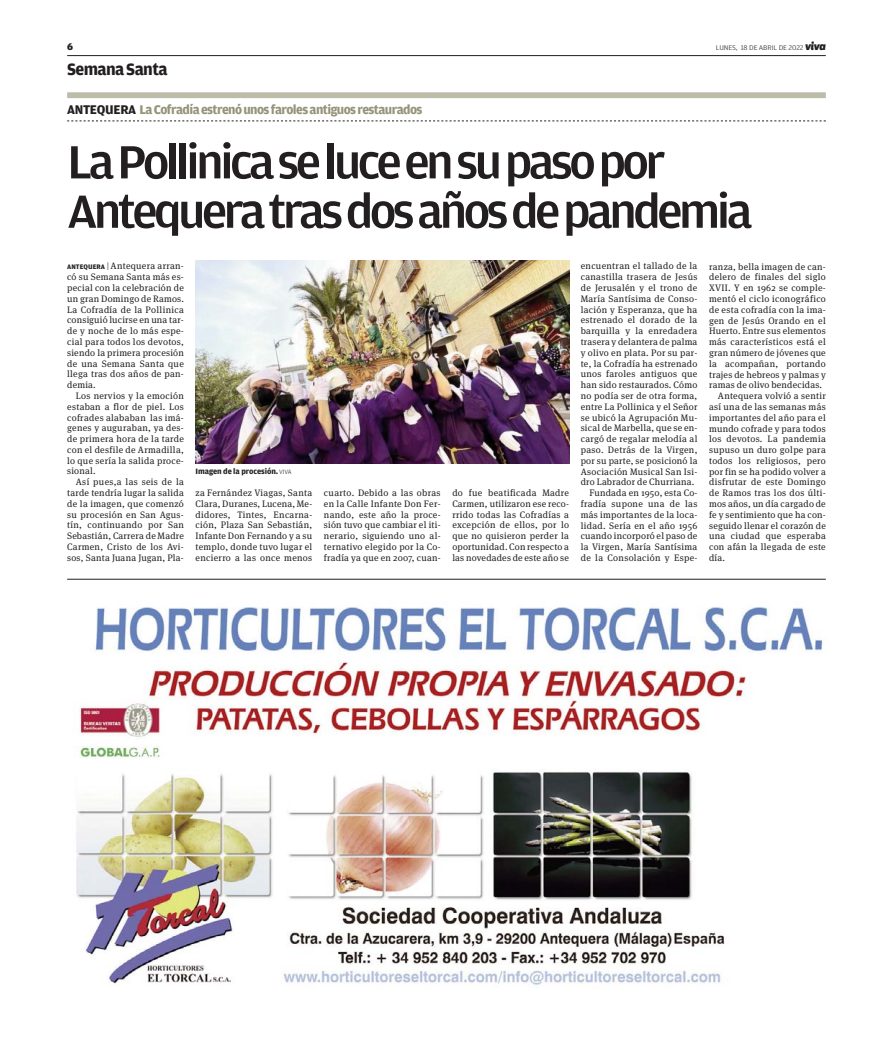
<style>
.page{position:relative;width:893px;height:1050px;background:#fff}
.page>*{position:absolute;margin:0;border:0;box-sizing:border-box;transform-origin:0 0}
.t1{font:500 49.35px/49.3px "Amplitude";letter-spacing:-.07em;color:#231f20;scale:1.05 1}
.t2{font:700 17.55px "Amplitude";letter-spacing:-.035em;color:#231f20}
.t3{font:700 13.35px "Amplitude";letter-spacing:-.045em;color:#959379}
.t4{font:900 10.35px "Amplitude";color:#231f20}
.t5{font:9.3px/10.8px "Meta Serif OT";letter-spacing:.03em;color:#231f20;text-align:justify}
.t6{font:700 8.25px "Amplitude";letter-spacing:-.005em;color:#231f20}
.t7{font:300 7.2px "Amplitude";letter-spacing:-.01em;color:#231f20;scale:1.1 1}
.s1{font-family:"Apex New";font-weight:800;font-style:italic;font-size:11.25px}
.s2{color:#231f20}
.s3{font-family:"Amplitude";font-weight:700;font-size:7.05px}
.s4{font-family:"Amplitude";font-weight:300}
.s5{font-weight:300;font-size:6.75px}
</style>
<div class="page">
<hr style="left:67px;top:55px;width:758px;height:1px;background:#231f20">
<img style="left:76px;top:607px;width:747px;height:381px">
<hr style="left:67px;top:579px;width:758px;height:1px;background:#231f20">
<div style="left:67px;top:92px;width:758px;height:6px;background:#bdbca8"></div>
<svg style="left:67px;top:121px;width:758px;height:1px"></svg>
<img style="left:196px;top:261px;width:373px;height:203px">
<p class="t4" style="left:67px;top:40px;width:7px">6</p>
<p class="t7" style="left:716px;top:45px;width:101px">LUNES, 18 DE ABRIL DE 2022 <span class="s1">viva</span></p>
<h2 class="t2" style="left:67px;top:63px;width:102px">Semana Santa</h2>
<h3 class="t3" style="left:67px;top:104px;width:357px"><span class="s2">ANTEQUERA</span> La Cofradía estrenó unos faroles antiguos restaurados</h3>
<h1 class="t1" style="left:67px;top:140px;width:654px">La Pollinica se luce en su paso por<br>Antequera tras dos años de pandemia</h1>
<p class="t5" style="left:67px;top:261px;width:118px"><span class="s3">ANTEQUERA</span> <span class="s4">|</span> Antequera arran&shy;có su Semana Santa más es&shy;pecial con la celebración de un gran Domingo de Ramos.<br>La Cofradía de la Pollinica consiguió lucirse en una tar&shy;de y noche de lo más espe&shy;cial para todos los devotos, siendo la primera procesión de una Semana Santa que llega tras dos años de pan&shy;demia.</p>
<p class="t5" style="left:67px;top:391px;width:118px;text-indent:9px">Los nervios y la emoción estaban a flor de piel. Los cofrades alababan las imá&shy;genes y auguraban, ya des&shy;de primera hora de la tarde con el desfile de Armadilla, lo que sería la salida proce&shy;sional.</p>
<p class="t5" style="left:67px;top:477px;width:118px;text-indent:9px">Así pues,a las seis de la tarde tendría lugar la salida de la imagen, que comenzó su procesión en San Agus&shy;tín, continuando por San Sebastián, Carrera de Madre Carmen, Cristo de los Avi&shy;sos, Santa Juana Jugan, Pla-</p>
<p class="t6" style="left:195px;top:468px;width:97px">Imagen de la procesión. <span class="s5">VIVA</span></p>
<p class="t5" style="left:195px;top:488px;width:118px">za Fernández Viagas, Santa Clara, Duranes, Lucena, Me&shy;didores, Tintes, Encarna&shy;ción, Plaza San Sebastián, Infante Don Fernando y a su templo, donde tuvo lugar el encierro a las once menos</p>
<p class="t5" style="left:324px;top:488px;width:118px">cuarto. Debido a las obras en la Calle Infante Don Fer&shy;nando, este año la proce&shy;sión tuvo que cambiar el iti&shy;nerario, siguiendo uno al&shy;ternativo elegido por la Co&shy;fradía ya que en 2007, cuan-</p>
<p class="t5" style="left:452px;top:488px;width:118px">do fue beatificada Madre Carmen, utilizaron ese reco&shy;rrido todas las Cofradías a excepción de ellos, por lo que no quisieron perder la oportunidad. Con respecto a las novedades de este año se</p>
<p class="t5" style="left:580px;top:261px;width:118px">encuentran el tallado de la</p>
<p class="t5" style="left:580px;top:272px;width:118px">canastilla trasera de Jesús</p>
<p class="t5" style="left:580px;top:283px;width:118px">de Jerusalén y el trono de</p>
<p class="t5" style="left:580px;top:294px;width:118px">María Santísima de Conso-</p>
<p class="t5" style="left:580px;top:305px;width:118px">lación y Esperanza, que ha</p>
<p class="t5" style="left:580px;top:315px;width:118px">estrenado el dorado de la</p>
<p class="t5" style="left:580px;top:326px;width:118px">barquilla y la enredadera</p>
<p class="t5" style="left:580px;top:337px;width:118px">trasera y delantera de palma</p>
<p class="t5" style="left:580px;top:348px;width:118px">y olivo en plata. Por su par-</p>
<p class="t5" style="left:580px;top:358px;width:118px">te, la Cofradía ha estrenado</p>
<p class="t5" style="left:580px;top:369px;width:118px">unos faroles antiguos que</p>
<p class="t5" style="left:580px;top:380px;width:118px">han sido restaurados. Cómo</p>
<p class="t5" style="left:580px;top:391px;width:118px">no podía ser de otra forma,</p>
<p class="t5" style="left:580px;top:402px;width:118px">entre La Pollinica y el Señor</p>
<p class="t5" style="left:580px;top:412px;width:118px">se ubicó la Agrupación Mu-</p>
<p class="t5" style="left:580px;top:423px;width:118px">sical de Marbella, que se en-</p>
<p class="t5" style="left:580px;top:434px;width:118px">cargó de regalar melodía al</p>
<p class="t5" style="left:580px;top:445px;width:118px">paso. Detrás de la Virgen,</p>
<p class="t5" style="left:580px;top:456px;width:118px">por su parte, se posicionó la</p>
<p class="t5" style="left:580px;top:466px;width:118px">Asociación Musical San Isi-</p>
<p class="t5" style="left:580px;top:477px;width:115px">dro Labrador de Churriana.</p>
<p class="t5" style="left:589px;top:488px;width:109px">Fundada en 1950, esta Co-</p>
<p class="t5" style="left:580px;top:499px;width:118px">fradía supone una de las</p>
<p class="t5" style="left:580px;top:510px;width:118px">más importantes de la loca-</p>
<p class="t5" style="left:580px;top:520px;width:118px">lidad. Sería en el año 1956</p>
<p class="t5" style="left:580px;top:531px;width:118px">cuando incorporó el paso de</p>
<p class="t5" style="left:580px;top:542px;width:118px">la Virgen, María Santísima</p>
<p class="t5" style="left:580px;top:553px;width:118px">de la Consolación y Espe-</p>
<p class="t5" style="left:709px;top:261px;width:118px">ranza, bella imagen de can-</p>
<p class="t5" style="left:709px;top:272px;width:118px">delero de finales del siglo</p>
<p class="t5" style="left:709px;top:283px;width:118px">XVII. Y en 1962 se comple-</p>
<p class="t5" style="left:709px;top:294px;width:118px">mentó el ciclo iconográfico</p>
<p class="t5" style="left:709px;top:305px;width:118px">de esta cofradía con la ima-</p>
<p class="t5" style="left:709px;top:315px;width:118px">gen de Jesús Orando en el</p>
<p class="t5" style="left:709px;top:326px;width:118px">Huerto. Entre sus elementos</p>
<p class="t5" style="left:709px;top:337px;width:118px">más característicos está el</p>
<p class="t5" style="left:709px;top:348px;width:118px">gran número de jóvenes que</p>
<p class="t5" style="left:709px;top:359px;width:118px">la acompañan, portando</p>
<p class="t5" style="left:709px;top:369px;width:118px">trajes de hebreos y palmas y</p>
<p class="t5" style="left:709px;top:380px;width:115px">ramas de olivo bendecidas.</p>
<p class="t5" style="left:717px;top:391px;width:109px">Antequera volvió a sentir</p>
<p class="t5" style="left:709px;top:402px;width:118px">así una de las semanas más</p>
<p class="t5" style="left:709px;top:413px;width:118px">importantes del año para el</p>
<p class="t5" style="left:709px;top:423px;width:118px">mundo cofrade y para todos</p>
<p class="t5" style="left:709px;top:434px;width:118px">los devotos. La pandemia</p>
<p class="t5" style="left:709px;top:445px;width:118px">supuso un duro golpe para</p>
<p class="t5" style="left:709px;top:456px;width:118px">todos los religiosos, pero</p>
<p class="t5" style="left:709px;top:467px;width:118px">por fin se ha podido volver a</p>
<p class="t5" style="left:709px;top:477px;width:118px">disfrutar de este Domingo</p>
<p class="t5" style="left:709px;top:488px;width:118px">de Ramos tras los dos últi-</p>
<p class="t5" style="left:709px;top:499px;width:118px">mos años, un día cargado de</p>
<p class="t5" style="left:709px;top:510px;width:118px">fe y sentimiento que ha con-</p>
<p class="t5" style="left:709px;top:520px;width:118px">seguido llenar el corazón de</p>
<p class="t5" style="left:709px;top:531px;width:118px">una ciudad que esperaba</p>
<p class="t5" style="left:709px;top:542px;width:118px">con afán la llegada de este</p>
<p class="t5" style="left:709px;top:553px;width:17px">día.</p>
</div>
